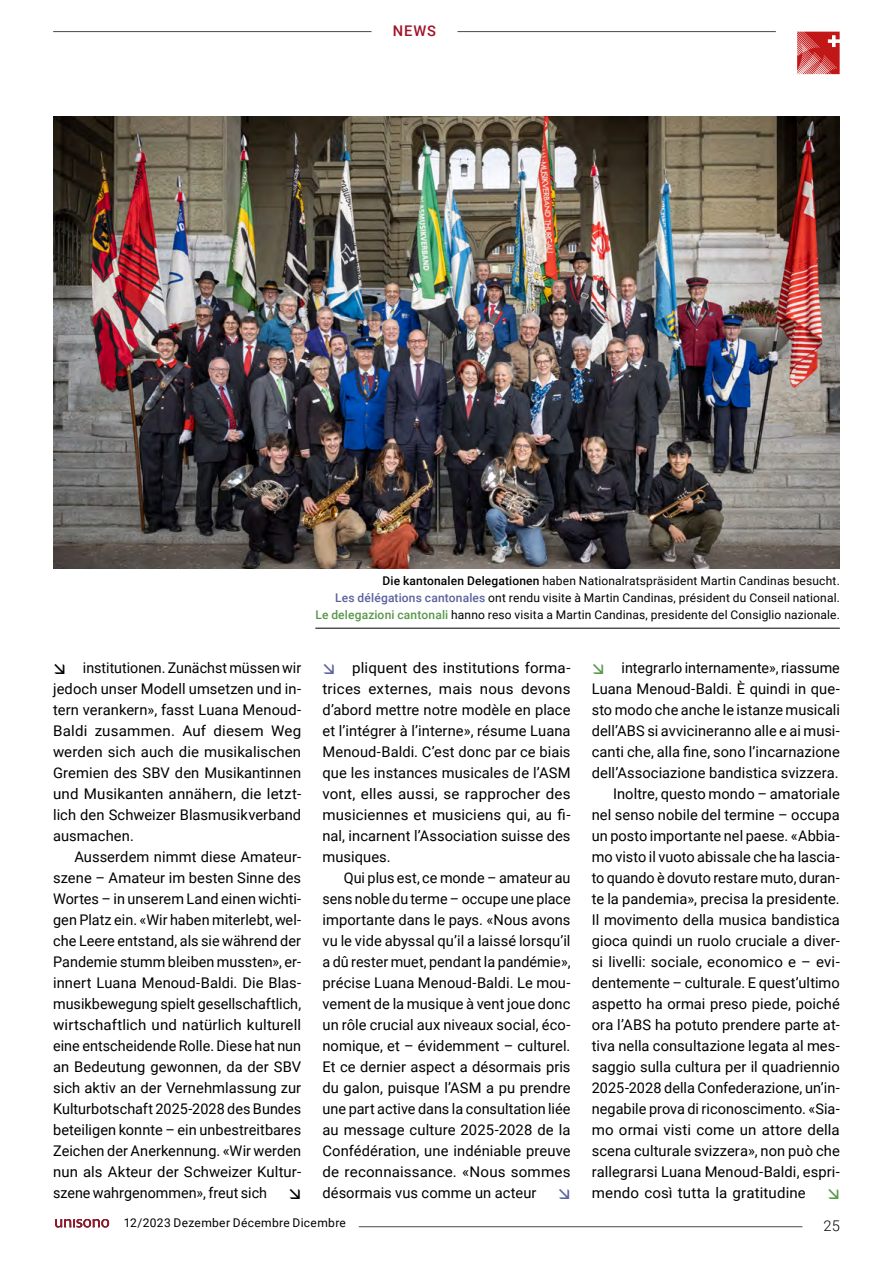
<style>
.page{position:relative;width:893px;height:1263px;background:#fff}
.page>*{position:absolute;margin:0;border:0;box-sizing:border-box;transform-origin:0 0}
.IT_Grundtext_mit_Einzug{font:14.7px/21px "Roboto";letter-spacing:.005em;color:#000;text-align:justify}
.DE_Grundtext_mit_Einzug{font:14.7px/21px "Roboto";color:#000;text-align:justify}
.FR_Grundtext_mit_Einzug{font:14.7px/21px "Roboto";letter-spacing:.005em;color:#000;text-align:justify}
.FR_Grundtext_ohne_Einzug{font:14.7px/21px "Roboto";letter-spacing:.005em;color:#000;text-align:justify}
.DE_Grundtext_ohne_Einzug{font:14.7px/21px "Roboto";letter-spacing:.005em;color:#000;text-align:justify}
.IT_Grundtext_ohne_Einzug{font:14.7px/21px "Roboto";letter-spacing:.005em;color:#000;text-align:justify}
.t1{font:500 14.7px "Roboto";color:#a11328}
.t2{font:300 14.7px "Roboto";color:#000}
.IT_Legende_unten{font:12px "Roboto";letter-spacing:.015em;color:#000}
.FR_Legende_ohne_Linie{font:12px "Roboto";letter-spacing:.01em;color:#000}
.DE_Legende_ohne_Linie{font:12px "Roboto";letter-spacing:.015em;color:#000}
.s1{font-weight:500}
.s2{font-weight:500;color:#5a619d}
.s3{font-weight:500;color:#589749}
</style>
<div class="page">
<hr style="left:359px;top:1226px;width:481px;height:1px;background:#484848">
<div style="left:802px;top:1223px;width:59px;height:6px;background:#fff"></div>
<svg style="left:55px;top:1219px;width:54px;height:8px"></svg>
<hr style="left:53px;top:31px;width:723px;height:1px;background:#484848">
<div style="left:371px;top:28px;width:86px;height:6px;background:#fff"></div>
<svg style="left:797px;top:32px;width:43px;height:42px;background:#d05050"></svg>
<img style="left:53px;top:117px;width:787px;height:451px">
<hr style="left:315px;top:628px;width:525px;height:1px;background:#000">
<p class="t1" style="left:393px;top:21px;width:45px">NEWS</p>
<p class="DE_Legende_ohne_Linie" style="left:383px;top:573px;width:459px"><span class="s1">Die kantonalen Delegationen</span> haben Nationalratspräsident Martin Candinas besucht.</p>
<p class="FR_Legende_ohne_Linie" style="left:335px;top:590px;width:506px"><span class="s2">Les délégations cantonales</span> ont rendu visite à Martin Candinas, président du Conseil national.</p>
<p class="IT_Legende_unten" style="left:315px;top:607px;width:526px"><span class="s3">Le delegazioni cantonali</span> hanno reso visita a Martin Candinas, presidente del Consiglio nazionale.</p>
<p class="DE_Grundtext_ohne_Einzug" style="left:53px;top:657px;width:250px;text-indent:30px">institutionen. Zunächst müssen wir jedoch unser Modell umsetzen und in&shy;tern verankern», fasst Luana Menoud-Baldi zusammen. Auf diesem Weg werden sich auch die musikalischen Gremien des SBV den Musikantinnen und Musikanten annähern, die letzt&shy;lich den Schweizer Blasmusikverband ausmachen.</p>
<p class="DE_Grundtext_mit_Einzug" style="left:53px;top:846px;width:250px;text-indent:21px">Ausserdem nimmt diese Amateur&shy;szene – Amateur im besten Sinne des Wortes – in unserem Land einen wichti&shy;gen Platz ein. «Wir haben miterlebt, wel&shy;che Leere entstand, als sie während der Pandemie stumm bleiben mussten», er&shy;innert Luana Menoud-Baldi. Die Blas&shy;musikbewegung spielt gesellschaftlich, wirtschaftlich und natürlich kulturell eine entscheidende Rolle. Diese hat nun an Bedeutung gewonnen, da der SBV sich aktiv an der Vernehmlassung zur Kulturbotschaft 2025-2028 des Bundes beteiligen konnte – ein unbestreitbares Zeichen der Anerkennung. «Wir werden nun als Akteur der Schweizer Kultur&shy;szene wahrgenommen», freut sich</p>
<p class="FR_Grundtext_ohne_Einzug" style="left:322px;top:657px;width:250px;text-indent:30px">pliquent des institutions forma&shy;trices externes, mais nous devons d’abord mettre notre modèle en place et l’intégrer à l’interne», résume Luana Menoud-Baldi. C’est donc par ce biais que les instances musicales de l’ASM vont, elles aussi, se rapprocher des musiciennes et musiciens qui, au fi&shy;nal, incarnent l’Association suisse des musiques.</p>
<p class="FR_Grundtext_mit_Einzug" style="left:322px;top:867px;width:250px;text-indent:21px">Qui plus est, ce monde – amateur au sens noble du terme – occupe une place importante dans le pays. «Nous avons vu le vide abyssal qu’il a laissé lorsqu’il a dû rester muet, pendant la pandémie», précise Luana Menoud-Baldi. Le mou&shy;vement de la musique à vent joue donc un rôle crucial aux niveaux social, éco&shy;nomique, et – évidemment – culturel.<br>Et ce dernier aspect a désormais pris du galon, puisque l’ASM a pu prendre une part active dans la consultation liée au message culture 2025-2028 de la Confédération, une indéniable preuve de reconnaissance. «Nous sommes désormais vus comme un acteur</p>
<p class="IT_Grundtext_ohne_Einzug" style="left:592px;top:657px;width:250px;text-indent:30px">integrarlo internamente», riassume Luana Menoud-Baldi. È quindi in que&shy;sto modo che anche le istanze musicali dell’ABS si avvicineranno alle e ai musi&shy;canti che, alla fine, sono l’incarnazione dell’Associazione bandistica svizzera.</p>
<p class="IT_Grundtext_mit_Einzug" style="left:592px;top:783px;width:250px;text-indent:21px">Inoltre, questo mondo – amatoriale nel senso nobile del termine – occupa un posto importante nel paese. «Abbia&shy;mo visto il vuoto abissale che ha lascia&shy;to quando è dovuto restare muto, duran&shy;te la pandemia», precisa la presidente.<br>Il movimento della musica bandistica gioca quindi un ruolo cruciale a diver&shy;si livelli: sociale, economico e – evi&shy;dentemente – culturale. E quest’ultimo aspetto ha ormai preso piede, poiché ora l’ABS ha potuto prendere parte at&shy;tiva nella consultazione legata al mes&shy;saggio sulla cultura per il quadriennio 2025-2028 della Confederazione, un’in&shy;negabile prova di riconoscimento. «Sia&shy;mo ormai visti come un attore della scena culturale svizzera», non può che rallegrarsi Luana Menoud-Baldi, espri&shy;mendo così tutta la gratitudine</p>
<p class="IT_Legende_unten" style="left:124px;top:1214px;width:224px">12/2023 Dezember Décembre Dicembre</p>
<p class="t2" style="left:824px;top:1216px;width:18px">25</p>
</div>
